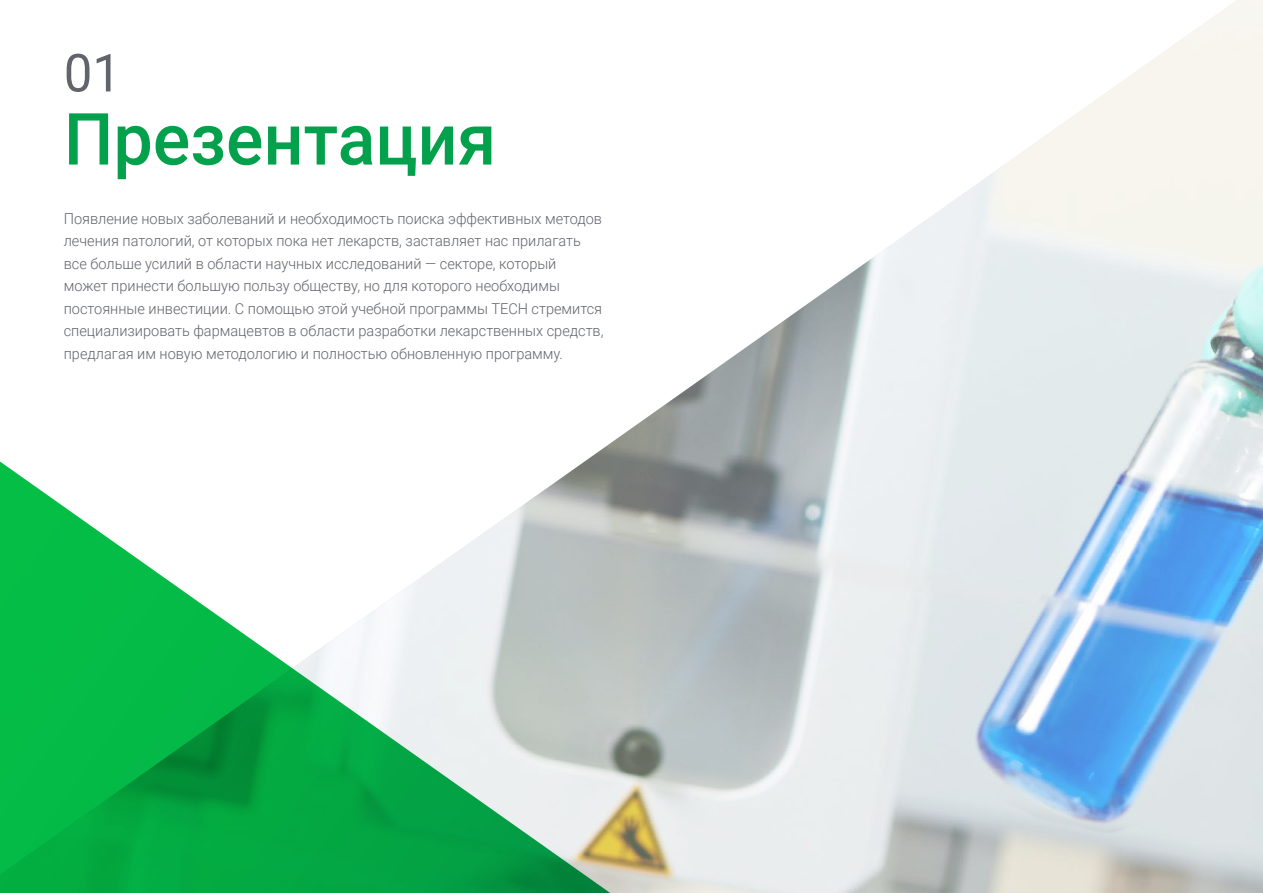
<style>
.page{position:relative;width:1263px;height:893px;background:#fff}
.page>*{position:absolute;margin:0;border:0;box-sizing:border-box;transform-origin:0 0}
.t1{font:500 72px "Roboto";color:#04a14d}
.t2{font:52.5px "Roboto";color:#61646a}
.t3{font:300 15px/22.5px "Roboto";color:#61646a}
</style>
<div class="page">
<img style="left:607px;top:0;width:656px;height:893px">
<svg style="left:0;top:446px;width:640px;height:447px"></svg>
<h2 class="t2" style="left:64px;top:36px;width:59px">01</h2>
<h1 class="t1" style="left:64px;top:89px;width:434px">Презентация</h1>
<p class="t3" style="left:64px;top:207px;width:541px">Появление новых заболеваний и необходимость поиска эффективных методов лечения патологий, от которых пока нет лекарств, заставляет нас прилагать все больше усилий в области научных исследований — секторе, который может принести большую пользу обществу, но для которого необходимы постоянные инвестиции. С помощью этой учебной программы TECH стремится специализировать фармацевтов в области разработки лекарственных средств, предлагая им новую методологию и полностью обновленную программу.</p>
</div>
